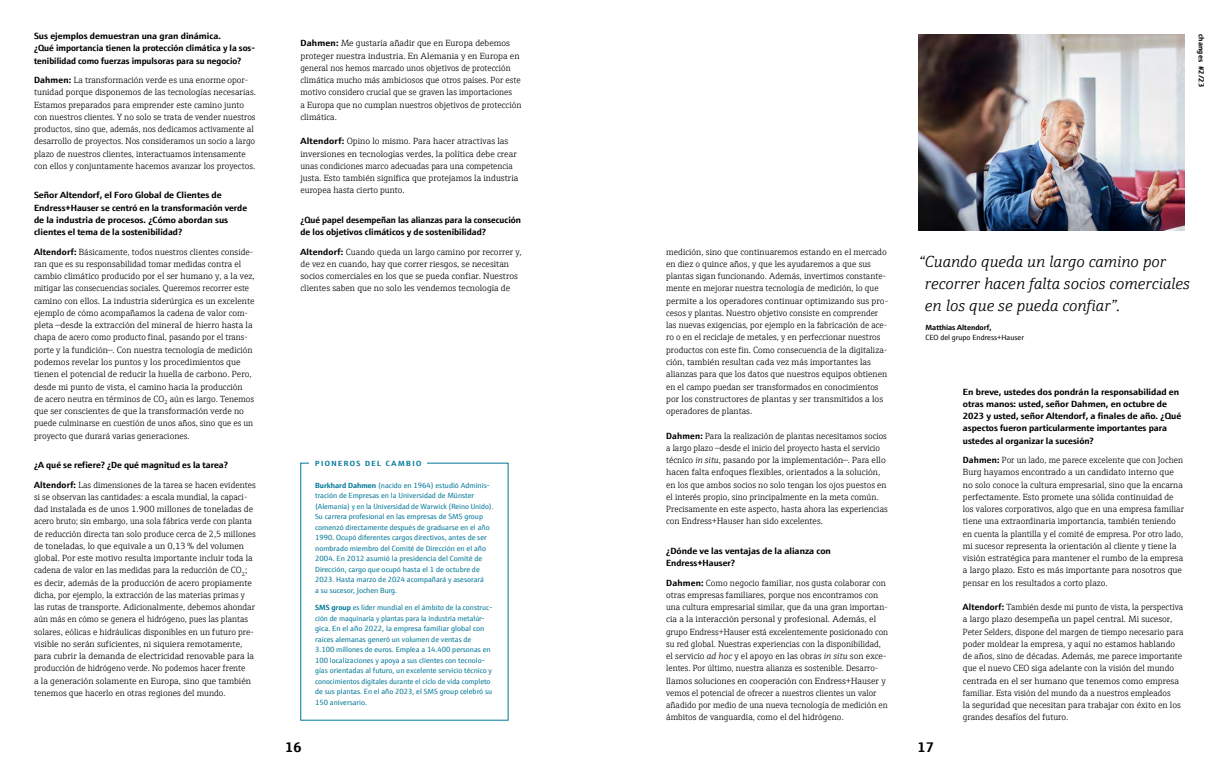
<style>
.page{position:relative;width:1219px;height:780px;background:#fff}
.page>*{position:absolute;margin:0;border:0;box-sizing:border-box;transform-origin:0 0}
.t1{font:italic 300 16px/22px "E+H Serif";color:#000}
.t2{font:700 14px "E+H Sans";color:#000}
.t3{font:300 9px/12.2px "E+H Serif";color:#000}
.t4{font:700 9px/12.2px "E+H Sans";color:#000}
.t5{font:7.5px/10.5px "E+H Sans";color:#007797}
.t6{font:700 7.5px "E+H Sans";color:#000}
.t7{font:7.5px "E+H Sans";color:#000}
.t8{font:700 7.5px "E+H Sans";letter-spacing:.195em;color:#007797}
.s1{font-family:"E+H Sans";font-weight:700}
.s2{font-weight:700}
.s3{font-style:italic}
</style>
<div class="page">
<img style="left:918px;top:34px;width:267px;height:196px">
<p class="t4" style="left:34px;top:29px;width:223px">Sus ejemplos demuestran una gran dinámica.<br>¿Qué importancia tienen la protección climática y la sos&shy;tenibilidad como fuerzas impulsoras para su negocio?</p>
<p class="t3" style="left:34px;top:73px;width:223px"><span class="s1">Dahmen:</span> La transformación verde es una enorme opor&shy;tunidad porque disponemos de las tecnologías necesarias.<br>Estamos preparados para emprender este camino junto con nuestros clientes. Y no solo se trata de vender nuestros productos, sino que, además, nos dedicamos activamente al desarrollo de proyectos. Nos consideramos un socio a largo plazo de nuestros clientes, interactuamos intensamente con ellos y conjuntamente hacemos avanzar los proyectos.</p>
<p class="t4" style="left:34px;top:188px;width:215px">Señor Altendorf, el Foro Global de Clientes de Endress+Hauser se centró en la transformación verde de la industria de procesos. ¿Cómo abordan sus clientes el tema de la sostenibilidad?</p>
<p class="t3" style="left:34px;top:245px;width:222px"><span class="s1">Altendorf:</span> Básicamente, todos nuestros clientes conside&shy;ran que es su responsabilidad tomar medidas contra el cambio climático producido por el ser humano y, a la vez, mitigar las consecuencias sociales. Queremos recorrer este camino con ellos. La industria siderúrgica es un excelente ejemplo de cómo acompañamos la cadena de valor com&shy;pleta —desde la extracción del mineral de hierro hasta la chapa de acero como producto final, pasando por el trans&shy;porte y la fundición—. Con nuestra tecnología de medición podemos revelar los puntos y los procedimientos que tienen el potencial de reducir la huella de carbono. Pero, desde mi punto de vista, el camino hacia la producción<br>de acero neutra en términos de CO<sub>2</sub> aún es largo. Tenemos que ser conscientes de que la transformación verde no puede culminarse en cuestión de unos años, sino que es un proyecto que durará varias generaciones.</p>
<p class="t4" style="left:34px;top:458px;width:195px">¿A qué se refiere? ¿De qué magnitud es la tarea?</p>
<p class="t3" style="left:34px;top:477px;width:223px"><span class="s1">Altendorf:</span> Las dimensiones de la tarea se hacen evidentes si se observan las cantidades: a escala mundial, la capaci&shy;dad instalada es de unos 1.900 millones de toneladas de acero bruto; sin embargo, una sola fábrica verde con planta de reducción directa tan solo produce cerca de 2,5 millones de toneladas, lo que equivale a un 0,13 % del volumen global. Por este motivo resulta importante incluir toda la cadena de valor en las medidas para la reducción de CO<sub>2</sub>; es decir, además de la producción de acero propiamente dicha, por ejemplo, la extracción de las materias primas y las rutas de transporte. Adicionalmente, debemos ahondar aún más en cómo se genera el hidrógeno, pues las plantas solares, eólicas e hidráulicas disponibles en un futuro pre&shy;visible no serán suficientes, ni siquiera remotamente, para cubrir la demanda de electricidad renovable para la producción de hidrógeno verde. No podemos hacer frente<br>a la generación solamente en Europa, sino que también tenemos que hacerlo en otras regiones del mundo.</p>
<p class="t3" style="left:300px;top:36px;width:223px"><span class="s1">Dahmen:</span> Me gustaría añadir que en Europa debemos proteger nuestra industria. En Alemania y en Europa en general nos hemos marcado unos objetivos de protección climática mucho más ambiciosos que otros países. Por este motivo considero crucial que se graven las importaciones<br>a Europa que no cumplan nuestros objetivos de protección climática.</p>
<p class="t3" style="left:300px;top:134px;width:219px"><span class="s1">Altendorf:</span> Opino lo mismo. Para hacer atractivas las inversiones en tecnologías verdes, la política debe crear unas condiciones marco adecuadas para una competencia justa. Esto también significa que protejamos la industria europea hasta cierto punto.</p>
<p class="t4" style="left:300px;top:213px;width:222px">¿Qué papel desempeñan las alianzas para la consecución de los objetivos climáticos y de sostenibilidad?</p>
<p class="t3" style="left:300px;top:245px;width:223px"><span class="s1">Altendorf:</span> Cuando queda un largo camino por recorrer y, de vez en cuando, hay que correr riesgos, se necesitan socios comerciales en los que se pueda confiar. Nuestros clientes saben que no solo les vendemos tecnología de</p>
<p class="t8" style="left:315px;top:458px;width:108px">PIONEROS DEL CAMBIO</p>
<p class="t5" style="left:315px;top:479px;width:180px"><span class="s2">Burkhard Dahmen</span> (nacido en 1964) estudió Adminis&shy;tración de Empresas en la Universidad de Münster (Alemania) y en la Universidad de Warwick (Reino Unido).<br>Su carrera profesional en las empresas de SMS group comenzó directamente después de graduarse en el año 1990. Ocupó diferentes cargos directivos, antes de ser nombrado miembro del Comité de Dirección en el año 2004. En 2012 asumió la presidencia del Comité de Dirección, cargo que ocupó hasta el 1 de octubre de 2023. Hasta marzo de 2024 acompañará y asesorará<br>a su sucesor, Jochen Burg.</p>
<p class="t5" style="left:315px;top:601px;width:179px"><span class="s2">SMS group</span> es líder mundial en el ámbito de la construc&shy;ción de maquinaria y plantas para la industria metalúr&shy;gica. En el año 2022, la empresa familiar global con raíces alemanas generó un volumen de ventas de 3.100 millones de euros. Emplea a 14.400 personas en 100 localizaciones y apoya a sus clientes con tecnolo&shy;gías orientadas al futuro, un excelente servicio técnico y conocimientos digitales durante el ciclo de vida completo de sus plantas. En el año 2023, el SMS group celebró su 150 aniversario.</p>
<p class="t6" style="left:1207px;top:34px;width:54px;rotate:90deg">changes #2/23</p>
<p class="t3" style="left:666px;top:245px;width:224px">medición, sino que continuaremos estando en el mercado en diez o quince años, y que les ayudaremos a que sus plantas sigan funcionando. Además, invertimos constante&shy;mente en mejorar nuestra tecnología de medición, lo que permite a los operadores continuar optimizando sus pro&shy;cesos y plantas. Nuestro objetivo consiste en comprender las nuevas exigencias, por ejemplo en la fabricación de ace&shy;ro o en el reciclaje de metales, y en perfeccionar nuestros productos con este fin. Como consecuencia de la digitaliza&shy;ción, también resultan cada vez más importantes las alianzas para que los datos que nuestros equipos obtienen en el campo puedan ser transformados en conocimientos por los constructores de plantas y ser transmitidos a los operadores de plantas.</p>
<p class="t3" style="left:666px;top:428px;width:223px"><span class="s1">Dahmen:</span> Para la realización de plantas necesitamos socios a largo plazo —desde el inicio del proyecto hasta el servicio técnico <span class="s3">in situ</span>, pasando por la implementación—. Para ello hacen falta enfoques flexibles, orientados a la solución, en los que ambos socios no solo tengan los ojos puestos en el interés propio, sino principalmente en la meta común.<br>Precisamente en este aspecto, hasta ahora las experiencias con Endress+Hauser han sido excelentes.</p>
<p class="t4" style="left:666px;top:544px;width:166px">¿Dónde ve las ventajas de la alianza con<br>Endress+Hauser?</p>
<p class="t3" style="left:666px;top:575px;width:223px"><span class="s1">Dahmen:</span> Como negocio familiar, nos gusta colaborar con otras empresas familiares, porque nos encontramos con una cultura empresarial similar, que da una gran importan&shy;cia a la interacción personal y profesional. Además, el grupo Endress+Hauser está excelentemente posicionado con su red global. Nuestras experiencias con la disponibilidad, el servicio <span class="s3">ad hoc</span> y el apoyo en las obras <span class="s3">in situ</span> son exce&shy;lentes. Por último, nuestra alianza es sostenible. Desarro&shy;llamos soluciones en cooperación con Endress+Hauser y vemos el potencial de ofrecer a nuestros clientes un valor añadido por medio de una nueva tecnología de medición en ámbitos de vanguardia, como el del hidrógeno.</p>
<h1 class="t1" style="left:925px;top:249px;width:266px;text-indent:-6px">“Cuando queda un largo camino por recorrer hacen falta socios comerciales en los que se pueda confiar”.</h1>
<p class="t6" style="left:926px;top:321px;width:67px">Matthias Altendorf,</p>
<p class="t7" style="left:926px;top:332px;width:100px">CEO del grupo Endress+Hauser</p>
<p class="t4" style="left:963px;top:384px;width:220px">En breve, ustedes dos pondrán la responsabilidad en otras manos: usted, señor Dahmen, en octubre de 2023 y usted, señor Altendorf, a finales de año. ¿Qué aspectos fueron particularmente importantes para ustedes al organizar la sucesión?</p>
<p class="t3" style="left:963px;top:453px;width:223px"><span class="s1">Dahmen:</span> Por un lado, me parece excelente que con Jochen Burg hayamos encontrado a un candidato interno que no solo conoce la cultura empresarial, sino que la encarna perfectamente. Esto promete una sólida continuidad de los valores corporativos, algo que en una empresa familiar tiene una extraordinaria importancia, también teniendo en cuenta la plantilla y el comité de empresa. Por otro lado, mi sucesor representa la orientación al cliente y tiene la visión estratégica para mantener el rumbo de la empresa a largo plazo. Esto es más importante para nosotros que pensar en los resultados a corto plazo.</p>
<p class="t3" style="left:963px;top:600px;width:222px"><span class="s1">Altendorf:</span> También desde mi punto de vista, la perspectiva a largo plazo desempeña un papel central. Mi sucesor, Peter Selders, dispone del margen de tiempo necesario para poder moldear la empresa, y aquí no estamos hablando de años, sino de décadas. Además, me parece importante que el nuevo CEO siga adelante con la visión del mundo centrada en el ser humano que tenemos como empresa familiar. Esta visión del mundo da a nuestros empleados<br>la seguridad que necesitan para trabajar con éxito en los grandes desafíos del futuro.</p>
<h2 class="t2" style="left:285px;top:735px;width:18px">16</h2>
<h2 class="t2" style="left:917px;top:735px;width:18px">17</h2>
</div>
